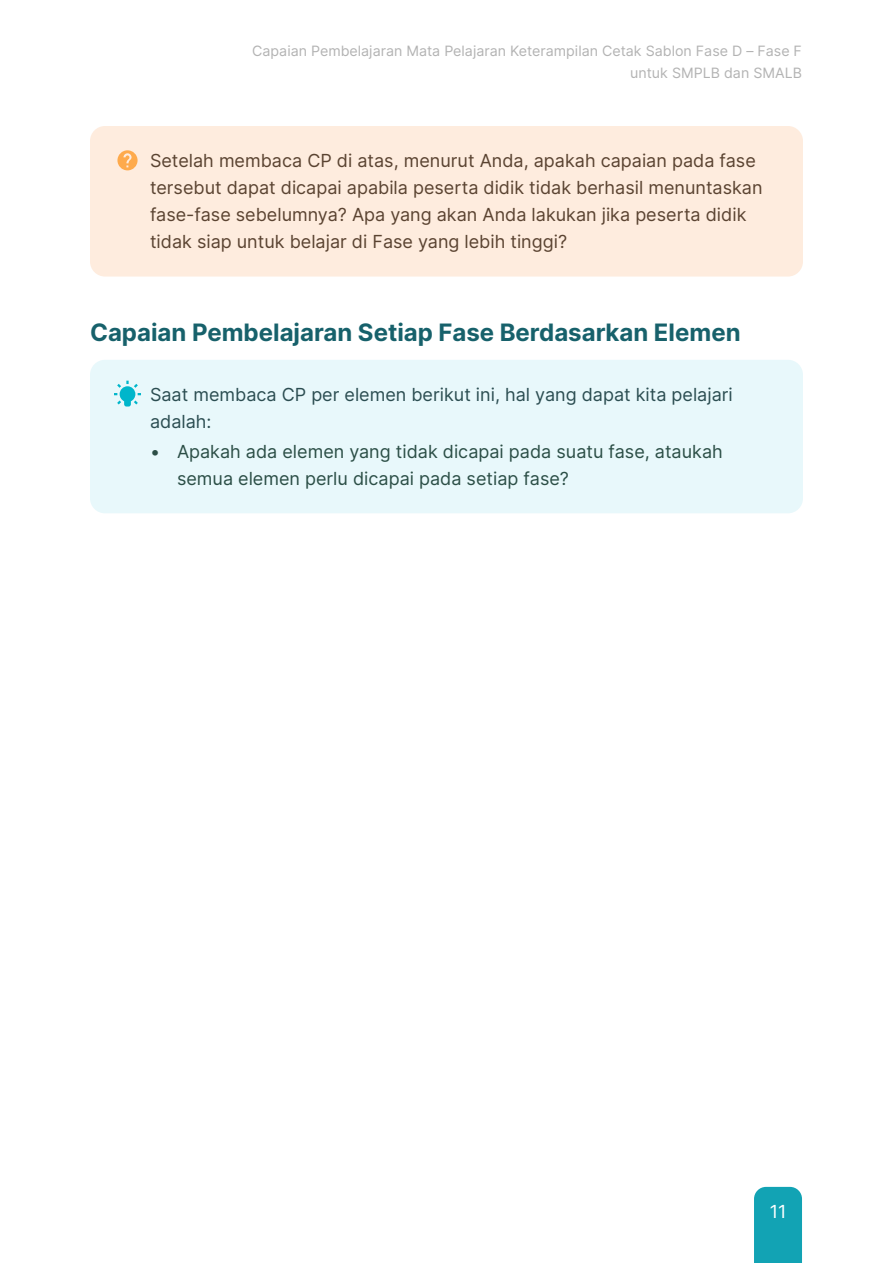
<style>
.page{position:relative;width:893px;height:1263px;background:#fff}
.page>*{position:absolute;margin:0;border:0;box-sizing:border-box;transform-origin:0 0}
.Heading_1{font:700 24px "Inter";color:#17616b}
.Orange{font:18px/26.8px "Inter";color:#5a4331}
.t1{font:18px/26.8px "Inter";color:#2b4e46}
.Teal{font:18px/26.8px "Inter";color:#2b4d51}
.t2{font:18px "Inter";color:#fff}
.t3{font:14.25px/22.2px "Inter";color:#b3b3b3;text-align:right}
</style>
<div class="page">
<div style="left:754px;top:1187px;width:48px;height:76px;background:#12a3b4"></div>
<div style="left:90px;top:126px;width:713px;height:151px;background:#feecde;border-radius:15px"></div>
<div style="left:90px;top:360px;width:713px;height:96px;background:#e8f8fb;border-radius:15px"></div>
<div style="left:90px;top:417px;width:713px;height:96px;background:#e8f8fb;border-radius:15px"></div>
<svg style="left:117px;top:150px;width:21px;height:20px"></svg>
<svg style="left:114px;top:381px;width:27px;height:25px"></svg>
<p class="t3" style="left:252px;top:39px;width:551px">Capaian Pembelajaran Mata Pelajaran Keterampilan Cetak Sablon Fase D – Fase F untuk SMPLB dan SMALB</p>
<p class="Orange" style="left:150px;top:147px;width:614px">Setelah membaca CP di atas, menurut Anda, apakah capaian pada fase tersebut dapat dicapai apabila peserta didik tidak berhasil menuntaskan fase-fase sebelumnya? Apa yang akan Anda lakukan jika peserta didik tidak siap untuk belajar di Fase yang lebih tinggi?</p>
<p class="Heading_1" style="left:90px;top:315px;width:652px">Capaian Pembelajaran Setiap Fase Berdasarkan Elemen</p>
<p class="Teal" style="left:150px;top:381px;width:584px">Saat membaca CP per elemen berikut ini, hal yang dapat kita pelajari adalah:</p>
<p class="t1" style="left:177px;top:438px;width:547px;text-indent:-27px">• Apakah ada elemen yang tidak dicapai pada suatu fase, ataukah semua elemen perlu dicapai pada setiap fase?</p>
<p class="t2" style="left:770px;top:1198px;width:18px">11</p>
</div>
